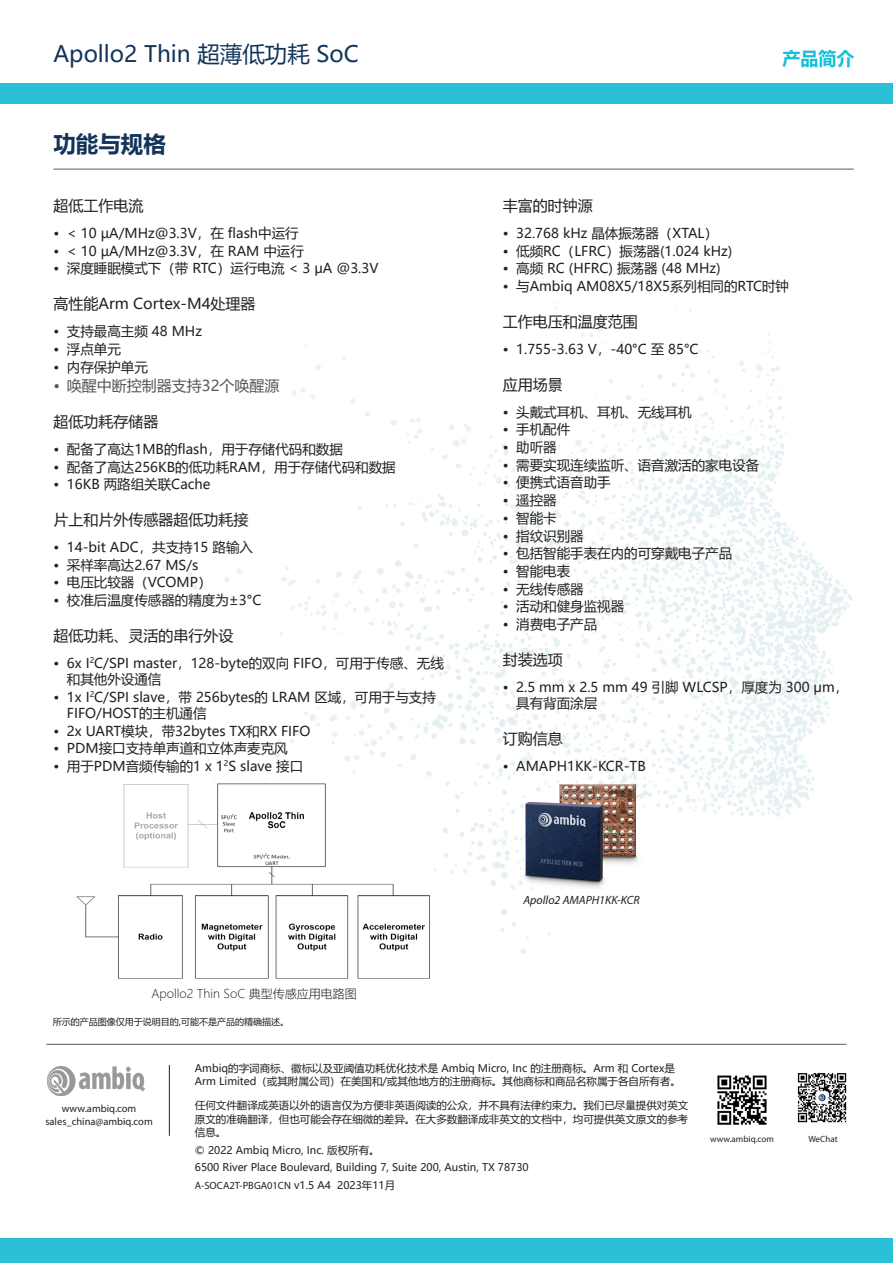
<style>
.page{position:relative;width:893px;height:1263px;background:#fff}
.page>*{position:absolute;margin:0;border:0;box-sizing:border-box;transform-origin:0 0}
.t1{font:22.5px "Microsoft Ya Hei";color:#12345a}
.t2{font:700 22.5px "Microsoft Ya Hei";color:#12345a}
.t3{font:700 18px "Microsoft Ya Hei";color:#14c0d8}
.t4{font:15px "Microsoft Ya Hei";color:#231f20}
.t5{font:15px "Microsoft Ya Hei";color:#57585a}
.t6{font:13.5px/16.2px "Microsoft Ya Hei";color:#231f20}
.t7{font:300 12px "Microsoft Ya Hei";color:#231f20}
.t8{font:italic 12px "Myriad Pro";color:#231f20}
.t9{font:10.5px/13.5px "Microsoft Ya Hei";color:#231f20}
.t10{font:10.5px/13.5px "Myriad Pro";color:#231f20;text-align:center}
.t11{font:9px "Microsoft Ya Hei";color:#231f20}
.t12{font:9px "Myriad Pro";color:#231f20}
.s1{font-family:"Microsoft Ya Hei"}
</style>
<div class="page">
<div style="left:0;top:1238px;width:893px;height:25px;background:#2bc0d7"></div>
<hr style="left:53px;top:169px;width:801px;height:1px;background:#57585a">
<hr style="left:46px;top:1044px;width:801px;height:1px;background:#57585a">
<div style="left:0;top:83px;width:893px;height:20px;background:#2bc0d7"></div>
<img style="left:156px;top:259px;width:696px;height:695px">
<img style="left:717px;top:1075px;width:50px;height:50px">
<hr style="left:169px;top:1065px;width:1px;height:71px;background:#231f20">
<img style="left:47px;top:1066px;width:98px;height:29px">
<img style="left:797px;top:1073px;width:51px;height:52px">
<img style="left:76px;top:784px;width:357px;height:195px">
<img style="left:517px;top:778px;width:128px;height:112px">
<h1 class="t1" style="left:53px;top:39px;width:307px">Apollo2 Thin 超薄低功耗 SoC</h1>
<h2 class="t3" style="left:782px;top:46px;width:73px">产品简介</h2>
<h1 class="t2" style="left:53px;top:129px;width:114px">功能与规格</h1>
<p class="t4" style="left:53px;top:196px;width:92px">超低工作电流</p>
<p class="t6" style="left:53px;top:225px;width:247px">• &lt; 10 µA/MHz@3.3V，在 flash中运行</p>
<p class="t6" style="left:53px;top:242px;width:252px">• &lt; 10 µA/MHz@3.3V，在 RAM 中运行</p>
<p class="t6" style="left:53px;top:260px;width:327px">• 深度睡眠模式下（带 RTC）运行电流 &lt; 3 μA @3.3V</p>
<p class="t4" style="left:53px;top:294px;width:204px">高性能Arm Cortex-M4处理器</p>
<p class="t6" style="left:53px;top:323px;width:150px">• 支持最高主频 48 MHz</p>
<p class="t6" style="left:53px;top:340px;width:69px">• 浮点单元</p>
<p class="t6" style="left:53px;top:358px;width:96px">• 内存保护单元</p>
<p class="t5" style="left:53px;top:375px;width:228px">• 唤醒中断控制器支持32个唤醒源</p>
<p class="t4" style="left:53px;top:411px;width:107px">超低功耗存储器</p>
<p class="t6" style="left:53px;top:440px;width:291px">• 配备了高达1MB的flash，用于存储代码和数据</p>
<p class="t6" style="left:53px;top:458px;width:344px">• 配备了高达256KB的低功耗RAM，用于存储代码和数据</p>
<p class="t6" style="left:53px;top:476px;width:159px">• 16KB 两路组关联Cache</p>
<p class="t4" style="left:53px;top:510px;width:197px">片上和片外传感器超低功耗接</p>
<p class="t6" style="left:53px;top:538px;width:201px">• 14-bit ADC，共支持15 路输入</p>
<p class="t6" style="left:53px;top:556px;width:146px">• 采样率高达2.67 MS/s</p>
<p class="t6" style="left:53px;top:574px;width:160px">• 电压比较器（VCOMP）</p>
<p class="t6" style="left:53px;top:592px;width:209px">• 校准后温度传感器的精度为±3°C</p>
<p class="t4" style="left:53px;top:625px;width:182px">超低功耗、灵活的串行外设</p>
<p class="t6" style="left:67px;top:654px;width:378px;text-indent:-14px">• 6x I<sup>2</sup>C/SPI master，128-byte的双向 FIFO，可用于传感、无线和其他外设通信</p>
<p class="t6" style="left:67px;top:688px;width:370px;text-indent:-14px">• 1x I<sup>2</sup>C/SPI slave，带 256bytes的 LRAM 区域，可用于与支持<br>FIFO/HOST的主机通信</p>
<p class="t6" style="left:53px;top:722px;width:258px">• 2x UART模块，带32bytes TX和RX FIFO</p>
<p class="t6" style="left:53px;top:740px;width:236px">• PDM接口支持单声道和立体声麦克风</p>
<p class="t6" style="left:53px;top:757px;width:251px">• 用于PDM音频传输的1 x 1<sup>2</sup>S slave 接口</p>
<p class="t7" style="left:151px;top:985px;width:207px">Apollo2 Thin SoC 典型传感应用电路图</p>
<p class="t4" style="left:503px;top:196px;width:91px">丰富的时钟源</p>
<p class="t6" style="left:503px;top:225px;width:217px">• 32.768 kHz 晶体振荡器（XTAL）</p>
<p class="t6" style="left:503px;top:242px;width:231px">• 低频RC（LFRC）振荡器(1.024 kHz)</p>
<p class="t6" style="left:503px;top:260px;width:219px">• 高频 RC (HFRC) 振荡器 (48 MHz)</p>
<p class="t6" style="left:503px;top:278px;width:288px">• 与Ambiq AM08X5/18X5系列相同的RTC时钟</p>
<p class="t4" style="left:503px;top:312px;width:136px">工作电压和温度范围</p>
<p class="t6" style="left:503px;top:340px;width:197px">• 1.755-3.63 V，-40°C 至 85°C</p>
<p class="t4" style="left:503px;top:374px;width:61px">应用场景</p>
<p class="t6" style="left:503px;top:403px;width:190px">• 头戴式耳机、耳机、无线耳机</p>
<p class="t6" style="left:503px;top:421px;width:69px">• 手机配件</p>
<p class="t6" style="left:503px;top:439px;width:55px">• 助听器</p>
<p class="t6" style="left:503px;top:456px;width:258px">• 需要实现连续监听、语音激活的家电设备</p>
<p class="t6" style="left:503px;top:474px;width:109px">• 便携式语音助手</p>
<p class="t6" style="left:503px;top:492px;width:55px">• 遥控器</p>
<p class="t6" style="left:503px;top:509px;width:55px">• 智能卡</p>
<p class="t6" style="left:503px;top:527px;width:82px">• 指纹识别器</p>
<p class="t6" style="left:503px;top:545px;width:231px">• 包括智能手表在内的可穿戴电子产品</p>
<p class="t6" style="left:503px;top:562px;width:69px">• 智能电表</p>
<p class="t6" style="left:503px;top:580px;width:82px">• 无线传感器</p>
<p class="t6" style="left:503px;top:598px;width:123px">• 活动和健身监视器</p>
<p class="t6" style="left:503px;top:616px;width:96px">• 消费电子产品</p>
<p class="t4" style="left:503px;top:649px;width:61px">封装选项</p>
<p class="t6" style="left:516px;top:678px;width:334px;text-indent:-14px">• 2.5 mm x 2.5 mm 49 引脚 WLCSP，厚度为 300 μm，具有背面涂层</p>
<p class="t4" style="left:503px;top:728px;width:61px">订购信息</p>
<p class="t6" style="left:503px;top:757px;width:145px">• AMAPH1KK-KCR-TB</p>
<p class="t8" style="left:523px;top:892px;width:118px">Apollo2 AMAPH1KK-KCR</p>
<p class="t11" style="left:53px;top:1016px;width:238px">所示的产品图像仅用于说明目的,可能不是产品的精确描述。</p>
<p class="t9" style="left:195px;top:1061px;width:488px">Ambiq的字词商标、徽标以及亚阈值功耗优化技术是 Ambiq Micro, Inc 的注册商标。Arm 和 Cortex是<br>Arm Limited（或其附属公司）在美国和/或其他地方的注册商标。其他商标和商品名称属于各自所有者。</p>
<p class="t9" style="left:195px;top:1098px;width:495px;text-align:justify">任何文件翻译成英语以外的语言仅为方便非英语阅读的公众，并不具有法律约束力。我们已尽量提供对英文原文的准确翻译，但也可能会存在细微的差异。在大多数翻译成非英文的文档中，均可提供英文原文的参考信息。</p>
<p class="t9" style="left:195px;top:1142px;width:335px;line-height:16.5px">© 2022 Ambiq Micro, Inc. 版权所有。<br>6500 River Place Boulevard, Building 7, Suite 200, Austin, TX 78730</p>
<p class="t10" style="left:195px;top:1178px;width:202px">A-SOCA2T-PBGA01CN <span class="s1">v1.5 A4 2023年11月</span></p>
<p class="t10" style="left:45px;top:1101px;width:109px">www.ambiq.com sales_china@ambiq.com</p>
<p class="t12" style="left:710px;top:1133px;width:65px">www.ambiq.com</p>
<p class="t12" style="left:808px;top:1133px;width:31px">WeChat</p>
</div>
